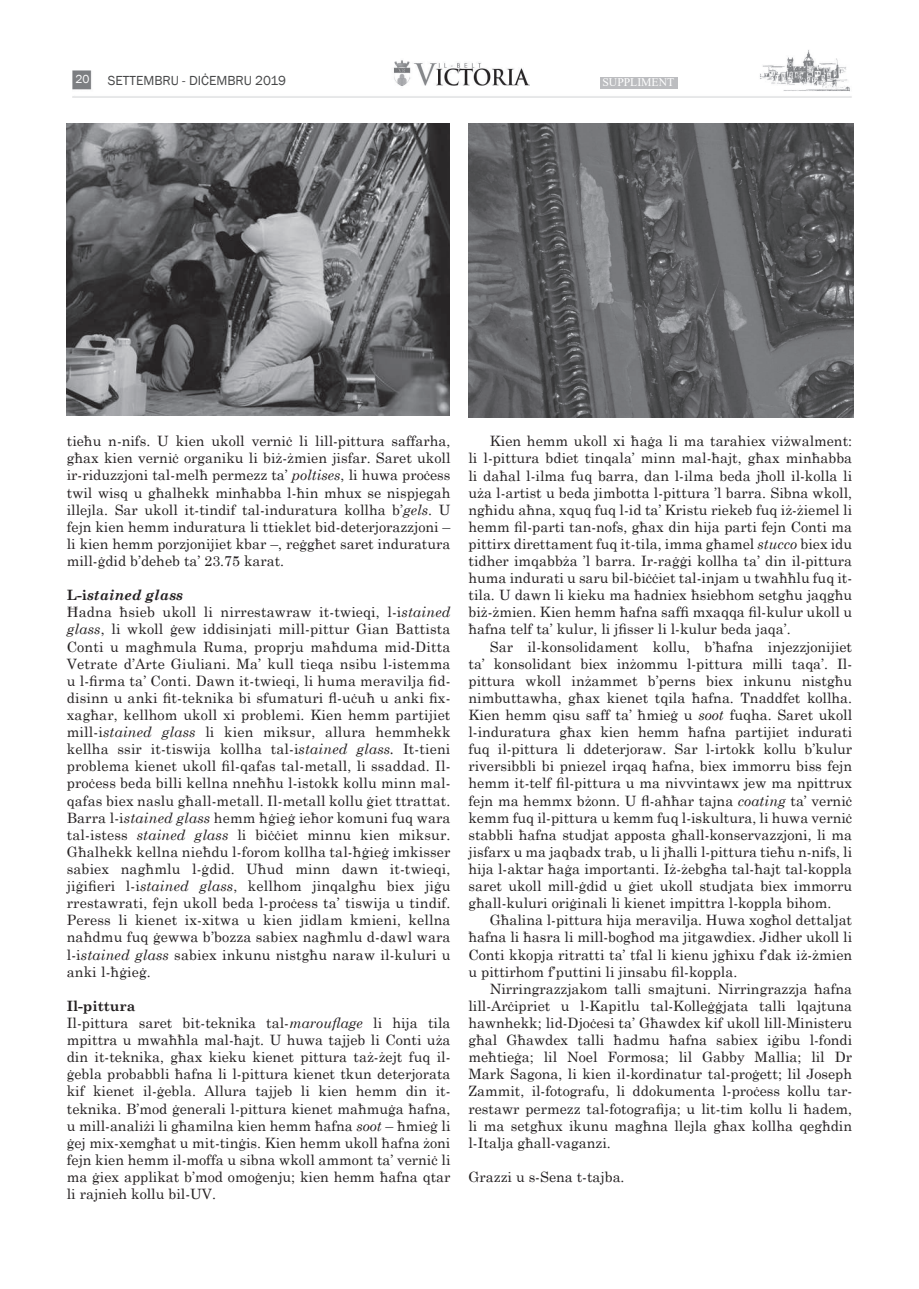
<style>
.page{position:relative;width:919px;height:1289px;background:#fff}
.page>*{position:absolute;margin:0;border:0;box-sizing:border-box;transform-origin:0 0}
.t1{font:14.25px/17.1px "Century Schoolbook";letter-spacing:.01em;color:#231f20;text-align:justify}
.t2{font:13.5px "Franklin Gothic";color:#464748}
.t3{font:12px "Franklin Gothic";color:#fff}
.t4{font:11.7px "Times New Roman";color:#fff}
.s1{font-style:italic}
.s2{font-weight:700}
.s3{font-weight:700;font-style:italic}
</style>
<div class="page">
<img style="left:72px;top:50px;width:778px;height:48px">
<div style="left:600px;top:77px;width:77px;height:11px;background:#bcbdc0"></div>
<img style="left:67px;top:124px;width:383px;height:291px">
<img style="left:468px;top:123px;width:385px;height:295px">
<p class="t3" style="left:76px;top:72px;width:16px">20</p>
<p class="t2" style="left:108px;top:72px;width:180px">SETTEMBRU - DIĊEMBRU 2019</p>
<p class="t4" style="left:602px;top:74px;width:73px">SUPPLIMENT</p>
<p class="t1" style="left:67px;top:431px;width:385px">tieħu n-nifs. U kien ukoll verniċ li lill-pittura saffarha, għax kien verniċ organiku li biż-żmien jisfar. Saret ukoll ir-riduzzjoni tal-melħ permezz ta’ <span class="s1">poltises</span>, li huwa proċess twil wisq u għalhekk minħabba l-ħin mhux se nispjegah illejla. Sar ukoll it-tindif tal-induratura kollha b’<span class="s1">gels</span>. U fejn kien hemm induratura li ttieklet bid-deterjorazzjoni – li kien hemm porzjonijiet kbar –, reġgħet saret induratura mill-ġdid b’deheb ta’ 23.75 karat.</p>
<p class="t1" style="left:67px;top:585px;width:385px;text-align:left"><span class="s2">L-i</span><span class="s3">stained glass<br></span>Ħadna ħsieb ukoll li nirrestawraw it-twieqi, l-i<span class="s1">stained glass</span>, li wkoll ġew iddisinjati mill-pittur Gian Battista Conti u magħmula Ruma, proprju maħduma mid-Ditta Vetrate d’Arte Giuliani. Ma’ kull tieqa nsibu l-istemma u l-firma ta’ Conti. Dawn it-twieqi, li huma meravilja fid&shy;disinn u anki fit-teknika bi sfumaturi fl-uċuħ u anki fix&shy;xagħar, kellhom ukoll xi problemi. Kien hemm partijiet mill-i<span class="s1">stained glass</span> li kien miksur, allura hemmhekk kellha ssir it-tiswija kollha tal-i<span class="s1">stained glass.</span> It-tieni problema kienet ukoll fil-qafas tal-metall, li ssaddad. Il&shy;proċess beda billi kellna nneħħu l-istokk kollu minn mal&shy;qafas biex naslu għall-metall. Il-metall kollu ġiet ttrattat.<br>Barra l-i<span class="s1">stained glass</span> hemm ħġieġ ieħor komuni fuq wara tal-istess <span class="s1">stained glass</span> li biċċiet minnu kien miksur.<br>Għalhekk kellna nieħdu l-forom kollha tal-ħġieġ imkisser sabiex nagħmlu l-ġdid. Uħud minn dawn it-twieqi, jiġifieri l-i<span class="s1">stained glass</span>, kellhom jinqalgħu biex jiġu rrestawrati, fejn ukoll beda l-proċess ta’ tiswija u tindif.<br>Peress li kienet ix-xitwa u kien jidlam kmieni, kellna naħdmu fuq ġewwa b’bozza sabiex nagħmlu d-dawl wara l-i<span class="s1">stained glass</span> sabiex inkunu nistgħu naraw il-kuluri u anki l-ħġieġ.</p>
<p class="t1" style="left:67px;top:995px;width:385px;text-align:left"><span class="s2">Il-pittura<br></span>Il-pittura saret bit-teknika tal-<span class="s1">marouflage</span> li hija tila mpittra u mwaħħla mal-ħajt. U huwa tajjeb li Conti uża din it-teknika, għax kieku kienet pittura taż-żejt fuq il&shy;ġebla probabbli ħafna li l-pittura kienet tkun deterjorata kif kienet il-ġebla. Allura tajjeb li kien hemm din it&shy;teknika. B’mod ġenerali l-pittura kienet maħmuġa ħafna, u mill-analiżi li għamilna kien hemm ħafna <span class="s1">soot</span> – ħmieġ li ġej mix-xemgħat u mit-tinġis. Kien hemm ukoll ħafna żoni fejn kien hemm il-moffa u sibna wkoll ammont ta’ verniċ li ma ġiex applikat b’mod omoġenju; kien hemm ħafna qtar li rajnieh kollu bil-UV.</p>
<p class="t1" style="left:468px;top:431px;width:385px;text-indent:21px">Kien hemm ukoll xi ħaġa li ma tarahiex viżwalment: li l-pittura bdiet tinqala’ minn mal-ħajt, għax minħabba li daħal l-ilma fuq barra, dan l-ilma beda jħoll il-kolla li uża l-artist u beda jimbotta l-pittura ’l barra. Sibna wkoll, ngħidu aħna, xquq fuq l-id ta’ Kristu riekeb fuq iż-żiemel li hemm fil-parti tan-nofs, għax din hija parti fejn Conti ma pittirx direttament fuq it-tila, imma għamel <span class="s1">stucco</span> biex idu tidher imqabbża ’l barra. Ir-raġġi kollha ta’ din il-pittura huma indurati u saru bil-biċċiet tal-injam u twaħħlu fuq it&shy;tila. U dawn li kieku ma ħadniex ħsiebhom setgħu jaqgħu biż-żmien. Kien hemm ħafna saffi mxaqqa fil-kulur ukoll u ħafna telf ta’ kulur, li jfisser li l-kulur beda jaqa’.</p>
<p class="t1" style="left:468px;top:636px;width:385px;text-indent:21px">Sar il-konsolidament kollu, b’ħafna injezzjonijiet ta’ konsolidant biex inżommu l-pittura milli taqa’. Il&shy;pittura wkoll inżammet b’perns biex inkunu nistgħu nimbuttawha, għax kienet tqila ħafna. Tnaddfet kollha.<br>Kien hemm qisu saff ta’ ħmieġ u <span class="s1">soot</span> fuqha. Saret ukoll l-induratura għax kien hemm ħafna partijiet indurati fuq il-pittura li ddeterjoraw. Sar l-irtokk kollu b’kulur riversibbli bi pniezel irqaq ħafna, biex immorru biss fejn hemm it-telf fil-pittura u ma nivvintawx jew ma npittrux fejn ma hemmx bżonn. U fl-aħħar tajna <span class="s1">coating</span> ta’ verniċ kemm fuq il-pittura u kemm fuq l-iskultura, li huwa verniċ stabbli ħafna studjat apposta għall-konservazzjoni, li ma jisfarx u ma jaqbadx trab, u li jħalli l-pittura tieħu n-nifs, li hija l-aktar ħaġa importanti. Iż-żebgħa tal-ħajt tal-koppla saret ukoll mill-ġdid u ġiet ukoll studjata biex immorru għall-kuluri oriġinali li kienet impittra l-koppla bihom.</p>
<p class="t1" style="left:468px;top:910px;width:385px;text-indent:21px">Għalina l-pittura hija meravilja. Huwa xogħol dettaljat ħafna li ħasra li mill-bogħod ma jitgawdiex. Jidher ukoll li Conti kkopja ritratti ta’ tfal li kienu jgħixu f’dak iż-żmien u pittirhom f’puttini li jinsabu fil-koppla.</p>
<p class="t1" style="left:468px;top:978px;width:385px;text-indent:21px">Nirringrazzjakom talli smajtuni. Nirringrazzja ħafna lill-Arċipriet u l-Kapitlu tal-Kolleġġjata talli lqajtuna hawnhekk; lid-Djoċesi ta’ Għawdex kif ukoll lill-Ministeru għal Għawdex talli ħadmu ħafna sabiex iġibu l-fondi meħtieġa; lil Noel Formosa; lil Gabby Mallia; lil Dr Mark Sagona, li kien il-kordinatur tal-proġett; lil Joseph Zammit, il-fotografu, li ddokumenta l-proċess kollu tar&shy;restawr permezz tal-fotografija; u lit-tim kollu li ħadem, li ma setgħux ikunu magħna llejla għax kollha qegħdin l-Italja għall-vaganzi.</p>
<p class="t1" style="left:468px;top:1166px;width:157px">Grazzi u s-Sena t-tajba.</p>
</div>
